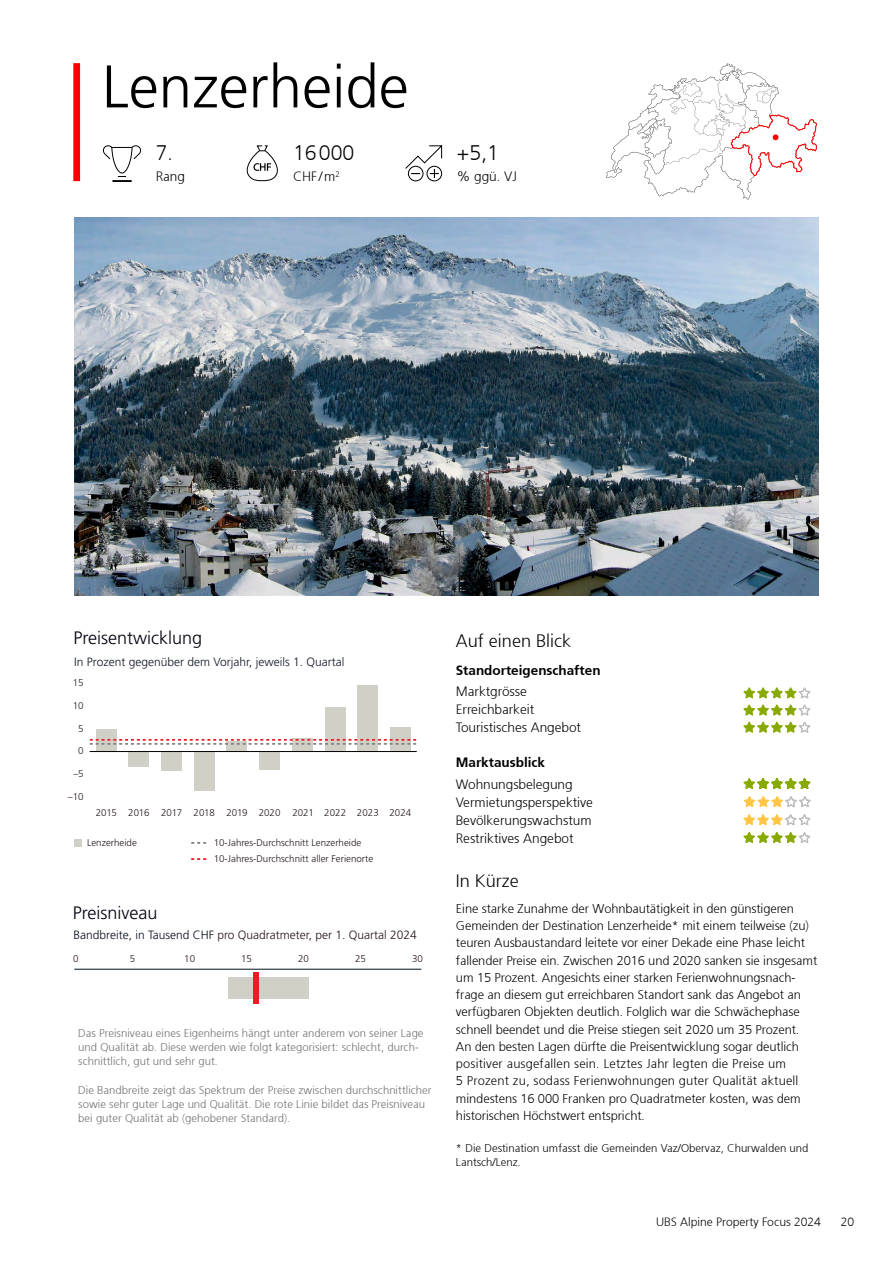
<style>
.page{position:relative;width:893px;height:1263px;background:#fff}
.page>*{position:absolute;margin:0;border:0;box-sizing:border-box;transform-origin:0 0}
.CIO_h1_Title_40_for{font:300 60px "Frutiger 45";color:#000}
.CIO_h2_Title_18{font:300 21px "Frutiger 45";color:#000}
.CIO_h2_Title_18-2{font:300 18px "Frutiger 45";color:#000}
.t1{font:300 18px "Frutiger 45";color:#000010}
.t2{font:300 18px "Frutiger 45";color:#00000f}
.CIO_author{font:300 13.5px "Frutiger 45";color:#000}
.CIO_subtitle{font:300 13.5px "Frutiger 45";color:#000}
.CIO_h2_Title_18-3{font:300 13.5px "Frutiger 45";color:#000}
.CIO_body{font:300 13.5px "Frutiger 45";color:#000}
.CIO_body_grid{font:300 12.75px/17.2px "Frutiger 45";letter-spacing:-.005em;color:#000}
.t3{font:300 12px "Frutiger 45";color:#281318}
.t4{font:300 12px "Frutiger 45";color:#111725}
.t5{font:300 12px "Frutiger 45";color:#000}
.CIO_body_grid-2{font:300 11.25px/14.2px "Frutiger 45";letter-spacing:.005em;color:#6d6e71}
.CIO_body_grid-3{font:300 11.25px/14.2px "Frutiger 45";letter-spacing:.005em;color:#000}
.t6{font:300 9.75px/16.2px "Frutiger 45";color:#271b1e}
.t7{font:300 9.75px "Frutiger 45";color:#281318}
.s1{color:#0a1020}
</style>
<div class="page">
<img style="left:74px;top:217px;width:745px;height:378px">
<div style="left:96px;top:729px;width:21px;height:22px;background:#d0d0c6"></div>
<div style="left:128px;top:751px;width:21px;height:15px;background:#d0d0c6"></div>
<div style="left:161px;top:751px;width:21px;height:20px;background:#d0d0c6"></div>
<div style="left:194px;top:751px;width:21px;height:40px;background:#d0d0c6"></div>
<div style="left:226px;top:741px;width:21px;height:10px;background:#d0d0c6"></div>
<div style="left:259px;top:751px;width:21px;height:18px;background:#d0d0c6"></div>
<div style="left:292px;top:739px;width:21px;height:12px;background:#d0d0c6"></div>
<div style="left:325px;top:708px;width:20px;height:43px;background:#d0d0c6"></div>
<div style="left:357px;top:685px;width:21px;height:66px;background:#d0d0c6"></div>
<div style="left:390px;top:727px;width:21px;height:24px;background:#d0d0c6"></div>
<svg style="left:90px;top:739px;width:327px;height:6px"></svg>
<div style="left:74px;top:839px;width:8px;height:7px;background:#d0d0c6"></div>
<svg style="left:191px;top:842px;width:16px;height:2px"></svg>
<svg style="left:191px;top:858px;width:16px;height:2px"></svg>
<hr style="left:90px;top:751px;width:327px;height:1px;background:#000">
<hr style="left:74px;top:969px;width:347px;height:1px;background:#000f1b">
<div style="left:228px;top:977px;width:81px;height:21px;background:#d0d0c6"></div>
<div style="left:254px;top:972px;width:5px;height:32px;background:#eb1c24"></div>
<div style="left:73px;top:63px;width:7px;height:118px;background:#f00"></div>
<svg style="left:103px;top:145px;width:38px;height:36px"></svg>
<svg style="left:247px;top:145px;width:31px;height:37px"></svg>
<svg style="left:405px;top:145px;width:38px;height:37px"></svg>
<svg style="left:606px;top:64px;width:211px;height:135px"></svg>
<svg style="left:743px;top:687px;width:67px;height:46px"></svg>
<svg style="left:743px;top:778px;width:68px;height:65px"></svg>
<h1 class="CIO_h1_Title_40_for" style="left:102px;top:52px;width:308px">Lenzerheide</h1>
<h2 class="CIO_h2_Title_18" style="left:156px;top:141px;width:19px">7.</h2>
<p class="CIO_body" style="left:156px;top:169px;width:31px">Rang</p>
<h2 class="CIO_h2_Title_18" style="left:293px;top:141px;width:63px">16000</h2>
<h2 class="CIO_h2_Title_18-3" style="left:293px;top:169px;width:48px">CHF /m<sup>2</sup></h2>
<h2 class="CIO_h2_Title_18" style="left:457px;top:141px;width:43px">+5,1</h2>
<h2 class="CIO_h2_Title_18-3" style="left:457px;top:169px;width:62px">% ggü. VJ</h2>
<p class="t1" style="left:74px;top:628px;width:130px">Preisentwicklung</p>
<p class="t4" style="left:74px;top:654px;width:272px">In Prozent gegenüber dem Vorjahr, jeweils 1. Quartal</p>
<p class="t6" style="left:73px;top:674px;width:12px">15</p>
<p class="t6" style="left:78px;top:720px;width:7px">5</p>
<p class="t6" style="left:73px;top:697px;width:12px">10</p>
<p class="t6" style="left:78px;top:743px;width:7px">0</p>
<p class="t6" style="left:68px;top:789px;width:17px">–10</p>
<p class="t6" style="left:73px;top:766px;width:12px">–5</p>
<p class="t6" style="left:96px;top:804px;width:317px">2015 2016 2017 2018 2019 2020 2021 2022 2023 2024</p>
<p class="t6" style="left:87px;top:834px;width:51px">Lenzerheide</p>
<p class="t6" style="left:214px;top:834px;width:161px">10-Jahres-Durchschnitt Lenzerheide<br>10-Jahres-Durchschnitt aller Ferienorte</p>
<p class="t2" style="left:73px;top:903px;width:86px">Preisniveau</p>
<p class="t3" style="left:74px;top:928px;width:345px"><span class="s1">Bandbreite, in Tausend CHF</span> pro Quadratmeter, per 1. Quartal 2024</p>
<p class="t7" style="left:73px;top:953px;width:7px">0</p>
<p class="t7" style="left:130px;top:953px;width:7px">5</p>
<p class="t7" style="left:184px;top:953px;width:12px">10</p>
<p class="t7" style="left:241px;top:953px;width:12px">15</p>
<p class="t7" style="left:298px;top:953px;width:12px">20</p>
<p class="t7" style="left:355px;top:953px;width:12px">25</p>
<p class="t7" style="left:412px;top:953px;width:12px">30</p>
<p class="CIO_body_grid-2" style="left:78px;top:1026px;width:347px">Das Preisniveau eines Eigenheims hängt unter anderem von seiner Lage und Qualität ab. Diese werden wie folgt kategorisiert: schlecht, durch&shy;schnittlich, gut und sehr gut.</p>
<p class="CIO_body_grid-2" style="left:78px;top:1083px;width:355px">Die Bandbreite zeigt das Spektrum der Preise zwischen durchschnittlicher sowie sehr guter Lage und Qualität. Die rote Linie bildet das Preisniveau bei guter Qualität ab (gehobener Standard).</p>
<h2 class="CIO_h2_Title_18-2" style="left:456px;top:631px;width:117px">Auf einen Blick</h2>
<p class="CIO_author" style="left:456px;top:684px;width:73px">Marktgrösse</p>
<p class="CIO_author" style="left:456px;top:702px;width:80px">Erreichbarkeit</p>
<p class="CIO_author" style="left:456px;top:720px;width:127px">Touristisches Angebot</p>
<h2 class="CIO_subtitle" style="left:456px;top:662px;width:146px">Standorteigenschaften</h2>
<h2 class="CIO_subtitle" style="left:456px;top:754px;width:91px">Marktausblick</h2>
<p class="CIO_author" style="left:456px;top:776px;width:118px">Wohnungsbelegung</p>
<p class="CIO_author" style="left:456px;top:794px;width:139px">Vermietungsperspektive</p>
<p class="CIO_author" style="left:456px;top:812px;width:137px">Bevölkerungswachstum</p>
<p class="CIO_author" style="left:456px;top:830px;width:119px">Restriktives Angebot</p>
<h2 class="CIO_h2_Title_18-2" style="left:456px;top:870px;width:64px">In Kürze</h2>
<p class="CIO_body_grid" style="left:456px;top:900px;width:363px">Eine starke Zunahme der Wohnbautätigkeit in den günstigeren Gemeinden der Destination Lenzerheide* mit einem teilweise (zu) teuren Ausbaustandard leitete vor einer Dekade eine Phase leicht fallender Preise ein. Zwischen 2016 und 2020 sanken sie insgesamt um 15 Prozent. Angesichts einer starken Ferienwohnungsnach&shy;frage an diesem gut erreichbaren Standort sank das Angebot an verfügbaren Objekten deutlich. Folglich war die Schwächephase schnell beendet und die Preise stiegen seit 2020 um 35 Prozent.<br>An den besten Lagen dürfte die Preisentwicklung sogar deutlich positiver ausgefallen sein. Letztes Jahr legten die Preise um<br>5 Prozent zu, sodass Ferienwohnungen guter Qualität aktuell mindestens 16 000 Franken pro Quadratmeter kosten, was dem historischen Höchstwert entspricht.</p>
<p class="CIO_body_grid-3" style="left:456px;top:1140px;width:354px">* Die Destination umfasst die Gemeinden Vaz/Obervaz, Churwalden und<br>Lantsch/Lenz.</p>
<p class="t5" style="left:656px;top:1215px;width:166px">UBS Alpine Property Focus 2024</p>
<p class="t5" style="left:841px;top:1215px;width:15px">20</p>
</div>
